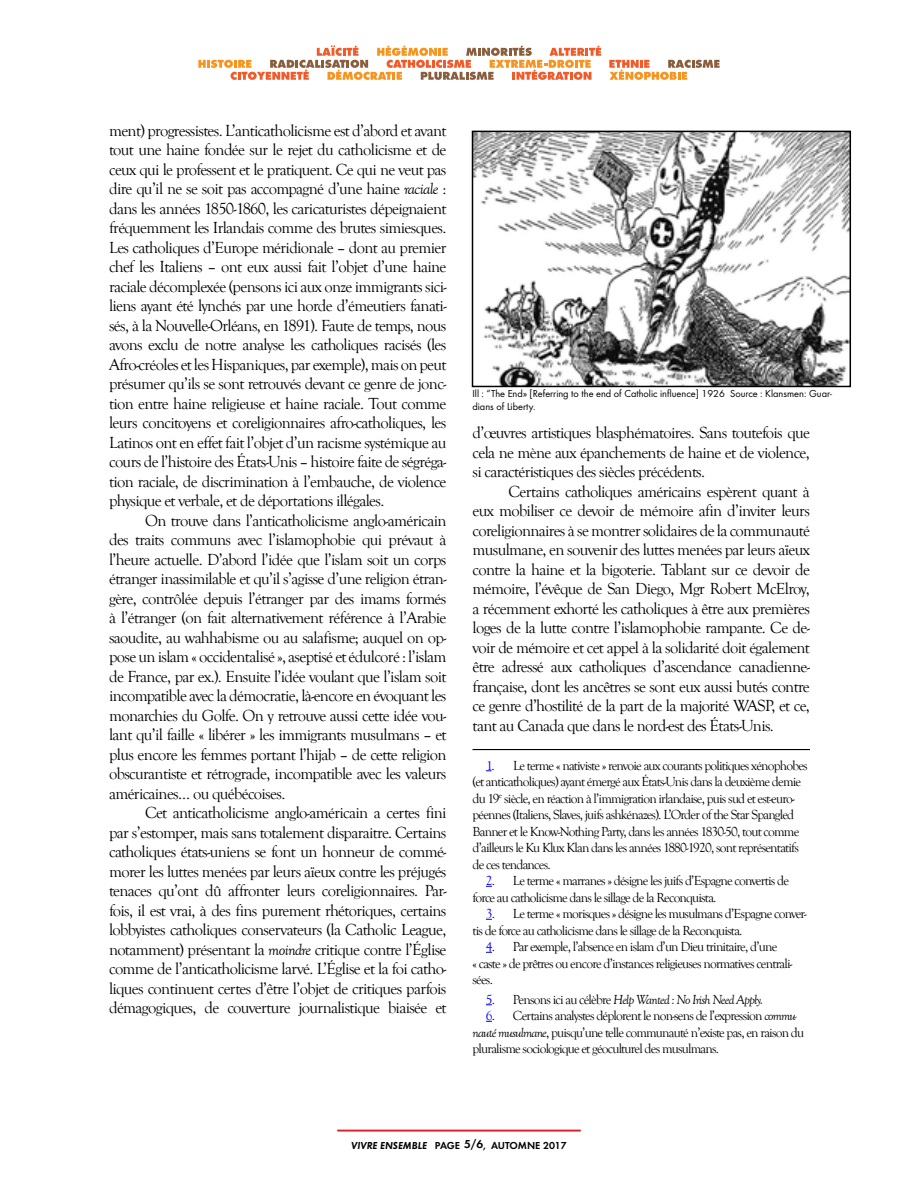
<style>
.page{position:relative;width:918px;height:1188px;background:#fff}
.page>*{position:absolute;margin:0;border:0;box-sizing:border-box;transform-origin:0 0}
.t1{font:16.5px/19.5px "Goudy Old Style T";letter-spacing:-.04em;color:#000;text-align:justify}
.t2{font:13.5px/16.5px "Goudy Old Style T";letter-spacing:-.06em;color:#000}
.t3{font:italic 13.5px "Goudy Old Style T";letter-spacing:-.06em;color:#000}
.t4{font:10.5px/12.6px "Futura Boo";color:#000}
.t5{font:10.5px "Futura Dem Obl";color:#000}
.t6{font:10.5px "Futura Dem";color:#000}
.s1{font-style:italic}
.s2{color:#00f}
.s3{font-style:normal;color:#00f}
.s4{font-style:normal}
.s5{font-family:"Futura Dem"}
.s6{font-family:"Futura Dem";font-size:12px}
</style>
<div class="page">
<hr style="left:337px;top:1130px;width:244px;height:1px;background:#e11b22">
<hr style="left:472px;top:749px;width:338px;height:1px;background:#000">
<img style="left:475px;top:134px;width:373px;height:250px">
<div style="left:472px;top:131px;width:379px;height:256px;border:2px solid #000"></div>
<svg style="left:198px;top:45px;width:403px;height:35px"></svg>
<svg style="left:609px;top:60px;width:111px;height:20px"></svg>
<p class="t1" style="left:109px;top:121px;width:339px">ment) progressistes. L’anticatholicisme est d’abord et avant tout une haine fondée sur le rejet du catholicisme et de ceux qui le professent et le pratiquent. Ce qui ne veut pas dire qu’il ne se soit pas accompagné d’une haine <span class="s1">raciale</span> : dans les années 1850-1860, les caricaturistes dépeignaient fréquemment les Irlandais comme des brutes simiesques.<br>Les catholiques d’Europe méridionale – dont au premier chef les Italiens – ont eux aussi fait l’objet d’une haine raciale décomplexée (pensons ici aux onze immigrants sici&shy;liens ayant été lynchés par une horde d’émeutiers fanati&shy;sés, à la Nouvelle-Orléans, en 1891). Faute de temps, nous avons exclu de notre analyse les catholiques racisés (les Afro-créoles et les Hispaniques, par exemple), mais on peut présumer qu’ils se sont retrouvés devant ce genre de jonc&shy;tion entre haine religieuse et haine raciale. Tout comme leurs concitoyens et coreligionnaires afro-catholiques, les Latinos ont en effet fait l’objet d’un racisme systémique au cours de l’histoire des États-Unis – histoire faite de ségréga&shy;tion raciale, de discrimination à l’embauche, de violence physique et verbale, et de déportations illégales.</p>
<p class="t1" style="left:109px;top:511px;width:339px;text-indent:36px">On trouve dans l’anticatholicisme anglo-américain des traits communs avec l’islamophobie qui prévaut à l’heure actuelle. D’abord l’idée que l’islam soit un corps étranger inassimilable et qu’il s’agisse d’une religion étran&shy;gère, contrôlée depuis l’étranger par des imams formés à l’étranger (on fait alternativement référence à l’Arabie saoudite, au wahhabisme ou au salafisme; auquel on op&shy;pose un islam « occidentalisé », aseptisé et édulcoré : l’islam de France, par ex.). Ensuite l’idée voulant que l’islam soit incompatible avec la démocratie, là-encore en évoquant les monarchies du Golfe. On y retrouve aussi cette idée vou&shy;lant qu’il faille « libérer » les immigrants musulmans – et plus encore les femmes portant l’hijab – de cette religion obscurantiste et rétrograde, incompatible avec les valeurs américaines… ou québécoises.</p>
<p class="t1" style="left:109px;top:803px;width:339px;text-indent:36px">Cet anticatholicisme anglo-américain a certes fini par s’estomper, mais sans totalement disparaitre. Certains catholiques états-uniens se font un honneur de commé&shy;morer les luttes menées par leurs aïeux contre les préjugés tenaces qu’ont dû affronter leurs coreligionnaires. Par&shy;fois, il est vrai, à des fins purement rhétoriques, certains lobbyistes catholiques conservateurs (la Catholic League, notamment) présentant la <span class="s1">moindre</span> critique contre l’Église comme de l’anticatholicisme larvé. L’Église et la foi catho&shy;liques continuent certes d’être l’objet de critiques parfois démagogiques, de couverture journalistique biaisée et</p>
<p class="t4" style="left:472px;top:387px;width:361px">I ll : “The End» [Referring to the end of Catholic influence] 1926 Source : Klansmen: Guar&shy;dians of Liberty.</p>
<p class="t1" style="left:472px;top:423px;width:339px">d’œuvres artistiques blasphématoires. Sans toutefois que cela ne mène aux épanchements de haine et de violence, si caractéristiques des siècles précédents.</p>
<p class="t1" style="left:472px;top:482px;width:339px;text-indent:36px">Certains catholiques américains espèrent quant à eux mobiliser ce devoir de mémoire afin d’inviter leurs coreligionnaires à se montrer solidaires de la communauté musulmane, en souvenir des luttes menées par leurs aïeux contre la haine et la bigoterie. Tablant sur ce devoir de mémoire, l’évêque de San Diego, Mgr Robert McElroy, a récemment exhorté les catholiques à être aux premières loges de la lutte contre l’islamophobie rampante. Ce de&shy;voir de mémoire et cet appel à la solidarité doit également être adressé aux catholiques d’ascendance canadienne&shy;française, dont les ancêtres se sont eux aussi butés contre ce genre d’hostilité de la part de la majorité WASP, et ce, tant au Canada que dans le nord-est des États-Unis.</p>
<p class="t2" style="left:472px;top:757px;width:337px;text-indent:14px"><span class="s2">1</span>. Le terme « nativiste » renvoie aux courants politiques xénophobes (et anticatholiques) ayant émergé aux États-Unis dans la deuxième demie du 19<sup>e</sup> siècle, en réaction à l’immigration irlandaise, puis sud et est-euro&shy;péennes (Italiens, Slaves, juifs ashkénazes). L’Order of the Star Spangled Banner et le Know-Nothing Party, dans les années 1830-50, tout comme d’ailleurs le Ku Klux Klan dans les années 1880-1920, sont représentatifs de ces tendances.</p>
<p class="t2" style="left:472px;top:873px;width:318px;text-indent:14px"><span class="s2">2</span>. Le terme « marranes » désigne les juifs d’Espagne convertis de force au catholicisme dans le sillage de la Reconquista.</p>
<p class="t2" style="left:472px;top:906px;width:336px;text-indent:14px"><span class="s2">3</span>. Le terme « morisques » désigne les musulmans d’Espagne conver&shy;tis de force au catholicisme dans le sillage de la Reconquista.</p>
<p class="t2" style="left:472px;top:939px;width:321px;text-indent:14px"><span class="s2">4</span>. Par exemple, l’absence en islam d’un Dieu trinitaire, d’une<br>« caste » de prêtres ou encore d’instances religieuses normatives centrali&shy;sées.</p>
<p class="t3" style="left:486px;top:992px;width:279px"><span class="s3">5</span><span class="s4">. Pensons ici au célèbre</span> Help Wanted : No Irish Need Apply.</p>
<p class="t2" style="left:472px;top:1008px;width:333px;text-indent:14px"><span class="s2">6</span>. Certains analystes déplorent le non-sens de l’expression <span class="s1">commu&shy;nauté musulmane</span>, puisqu’une telle communauté n’existe pas, en raison du pluralisme sociologique et géoculturel des musulmans.</p>
<p class="t5" style="left:351px;top:1139px;width:176px">VIVRE ENSEMBLE <span class="s5">page</span> <span class="s6">5/6</span><span class="s5">, AUTOMNE</span></p>
<p class="t6" style="left:543px;top:1139px;width:25px">2017</p>
</div>
